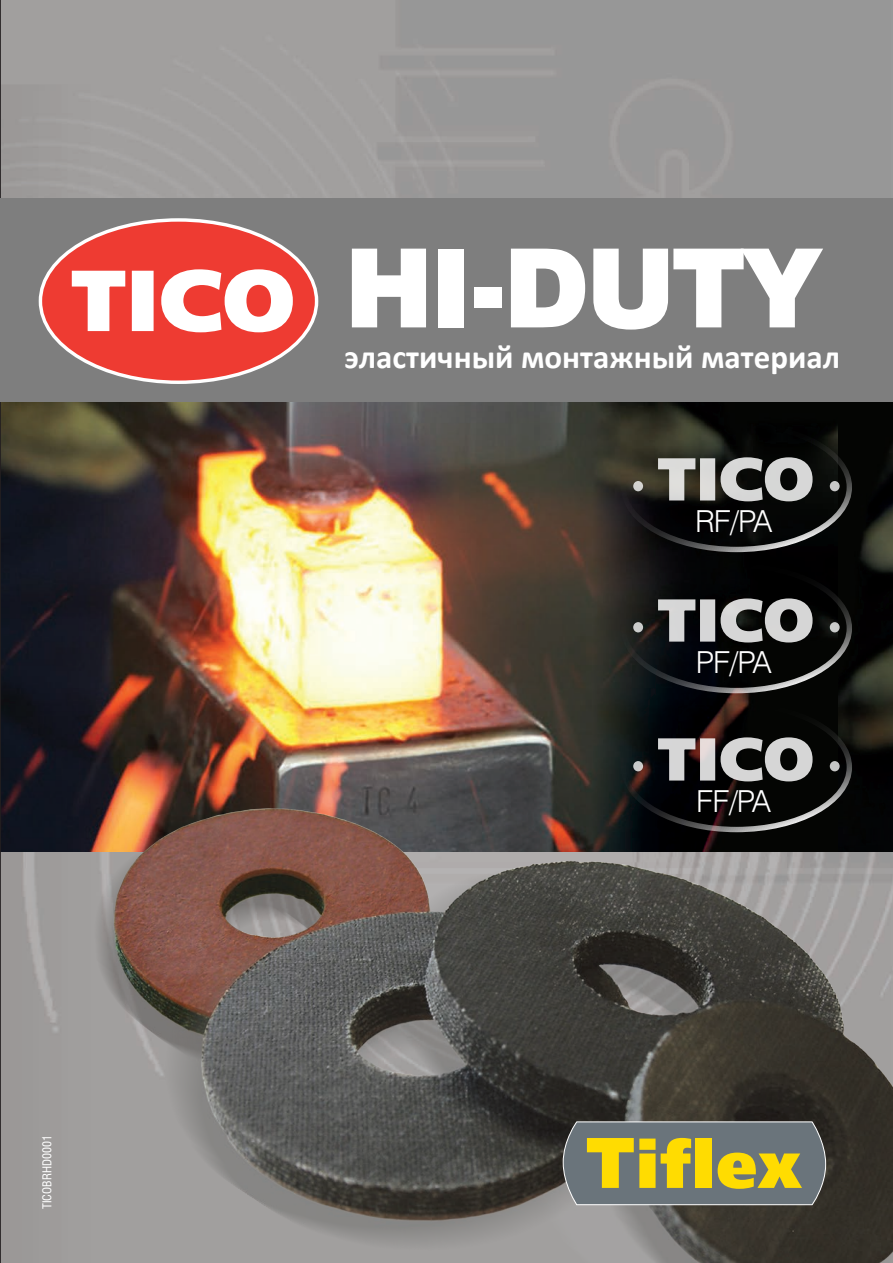
<style>
.page{position:relative;width:893px;height:1263px;background:#fff}
.page>*{position:absolute;margin:0;border:0;box-sizing:border-box;transform-origin:0 0}
.t1{font:900 109.5px "Swiss 721 BT";letter-spacing:-.03em;color:#fff}
.t2{font:700 33px "Calibri";color:#fff}
.t3{font:300 30.3px "Swiss 721 BT";letter-spacing:-.065em;color:#fff}
.t4{font:condensed 12px "Swiss 721 BT";color:#fff}
</style>
<div class="page">
<div style="left:1px;top:0;width:892px;height:1263px;background:#9b9998"></div>
<img style="left:1px;top:401px;width:838px;height:450px">
<img style="left:839px;top:401px;width:54px;height:322px">
<img style="left:54px;top:723px;width:839px;height:540px">
<div style="left:621px;top:422px;width:231px;height:130px;border:5px solid #fff;border-radius:50%"></div>
<svg style="left:658px;top:457px;width:39px;height:44px;background:#87867f"></svg>
<div style="left:702px;top:460px;width:12px;height:39px;background:#dcdbd9"></div>
<div style="left:700px;top:458px;width:15px;height:42px;border:3px solid #fff"></div>
<svg style="left:719px;top:457px;width:94px;height:44px;background:#848584"></svg>
<svg style="left:633px;top:481px;width:10px;height:10px"></svg>
<svg style="left:830px;top:481px;width:10px;height:10px"></svg>
<div style="left:621px;top:563px;width:231px;height:130px;border:5px solid #fff;border-radius:50%"></div>
<svg style="left:658px;top:598px;width:39px;height:44px;background:#727274"></svg>
<div style="left:702px;top:601px;width:12px;height:39px;background:#d6d6d6"></div>
<div style="left:700px;top:599px;width:15px;height:43px;border:3px solid #fff"></div>
<svg style="left:719px;top:598px;width:94px;height:44px;background:#838382"></svg>
<svg style="left:633px;top:622px;width:10px;height:10px"></svg>
<svg style="left:830px;top:622px;width:10px;height:10px"></svg>
<div style="left:621px;top:702px;width:231px;height:130px;border:5px solid #fff;border-radius:50%"></div>
<svg style="left:658px;top:737px;width:39px;height:44px;background:#727071"></svg>
<svg style="left:704px;top:742px;width:7px;height:34px"></svg>
<div style="left:700px;top:738px;width:15px;height:42px;border:3px solid #fff"></div>
<svg style="left:719px;top:737px;width:94px;height:44px;background:#828282"></svg>
<svg style="left:633px;top:761px;width:10px;height:10px"></svg>
<svg style="left:830px;top:761px;width:10px;height:10px"></svg>
<svg style="left:562px;top:1121px;width:265px;height:85px;background:#93905a"></svg>
<hr style="left:0;top:0;width:1px;height:1263px;background:#231f20">
<div style="left:0;top:198px;width:893px;height:203px;background:#7e7e7e"></div>
<div style="left:40px;top:220px;width:277px;height:162px;background:#ee3b32;border-radius:50%"></div>
<svg style="left:71px;top:270px;width:55px;height:62px"></svg>
<div style="left:132px;top:271px;width:22px;height:60px;background:#fff"></div>
<svg style="left:161px;top:269px;width:132px;height:64px"></svg>
<p class="t4" style="left:40px;top:1209px;width:75px;rotate:-90deg">TICOBRHD0001</p>
<p class="t1" style="left:344px;top:222px;width:479px">HI-DUTY</p>
<p class="t2" style="left:344px;top:344px;width:497px">эластичный монтажный материал</p>
<p class="t3" style="left:695px;top:502px;width:78px">RF/PA</p>
<p class="t3" style="left:696px;top:643px;width:77px">PF/PA</p>
<p class="t3" style="left:696px;top:782px;width:76px">FF/PA</p>
</div>
